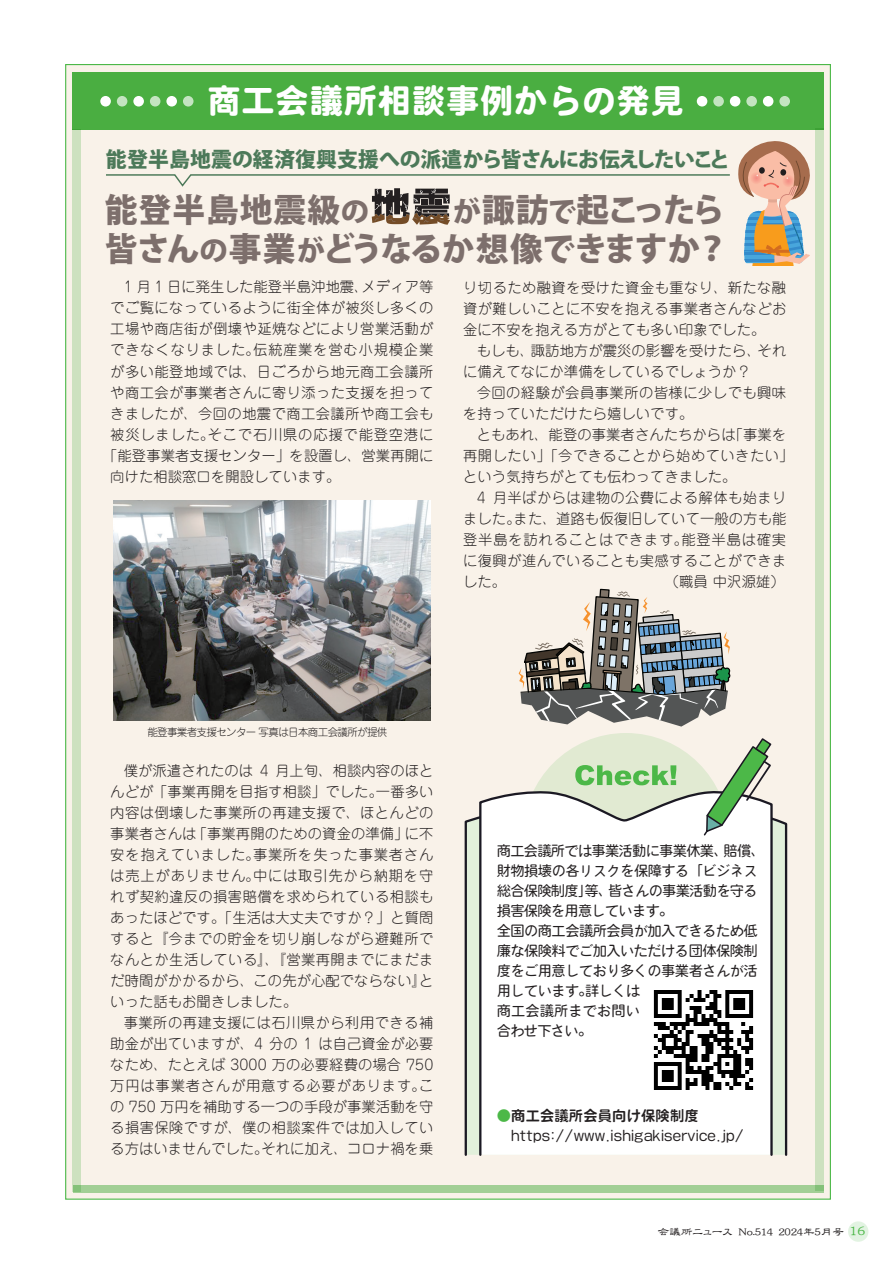
<style>
.page{position:relative;width:893px;height:1263px;background:#fff}
.page>*{position:absolute;margin:0;border:0;box-sizing:border-box;transform-origin:0 0}
.t1{font:800 32.7px/38.7px "Koz Go Pro";letter-spacing:-.02em;color:#7d6f6c}
.t2{font:32.55px "Heisei Maru Go Std W8";letter-spacing:.045em;color:#fff}
.t3{font:800 20.85px "Koz Go Pro";color:#4c7959}
.t4{font:300 14.25px/21px "Jun 101 Pro";letter-spacing:.03em;color:#231f20;text-align:justify}
.t5{font:300 14.25px/21px "Jun 101 Pro";letter-spacing:.01em;color:#231f20}
.t6{font:14.25px/20px "VDL V7 Maru Gothic Medium";letter-spacing:-.04em;color:#231f20}
.t7{font:300 14.25px "Jun 101 Pro";letter-spacing:.06em;color:#231f20}
.t8{font:14.25px "VDL V7 Maru Gothic Medium";letter-spacing:.015em;color:#231f20}
.t9{font:14.25px "VDL V7 Maru Gothic Bold";letter-spacing:.015em;color:#231f20}
.t10{font:12px "DF Kaku Tai Hi W4 WING RKSJ H";letter-spacing:-.025em;color:#231f20}
.t11{font:300 10.5px "Jun 101 Pro";letter-spacing:-.06em;color:#231f20}
.s1{font-size:28.35px}
.s2{color:#4cb848}
.s3{font-size:15px;color:#4cb848}
</style>
<div class="page">
<div style="left:848px;top:1221px;width:20px;height:21px;background:#e2f3e2;border-radius:50%"></div>
<div style="left:66px;top:64px;width:764px;height:1135px;background:#f9f2e9"></div>
<div style="left:815px;top:128px;width:9px;height:1062px;background:#cde1bf"></div>
<div style="left:72px;top:129px;width:9px;height:1063px;background:#cde1bf"></div>
<div style="left:72px;top:72px;width:751px;height:58px;background:#4aae41"></div>
<svg style="left:183px;top:96px;width:11px;height:11px"></svg>
<div style="left:166px;top:96px;width:11px;height:11px;background:#fff;border-radius:50%"></div>
<div style="left:150px;top:96px;width:10px;height:11px;background:#c4e4c1;border-radius:50%"></div>
<div style="left:133px;top:96px;width:11px;height:11px;background:#fff;border-radius:50%"></div>
<div style="left:117px;top:96px;width:10px;height:11px;background:#c4e4c1;border-radius:50%"></div>
<div style="left:100px;top:96px;width:11px;height:11px;background:#fff;border-radius:50%"></div>
<svg style="left:779px;top:96px;width:11px;height:11px"></svg>
<div style="left:763px;top:96px;width:10px;height:11px;background:#fff;border-radius:50%"></div>
<svg style="left:746px;top:96px;width:11px;height:11px"></svg>
<div style="left:730px;top:96px;width:10px;height:11px;background:#fff;border-radius:50%"></div>
<svg style="left:713px;top:96px;width:11px;height:11px"></svg>
<div style="left:697px;top:96px;width:10px;height:11px;background:#fff;border-radius:50%"></div>
<div style="left:73px;top:1185px;width:750px;height:8px;background:#a2cf95"></div>
<div style="left:523px;top:733px;width:206px;height:205px;background:#e1ead2;border-radius:50%"></div>
<svg style="left:464px;top:816px;width:324px;height:340px;fill:#e2f0db"></svg>
<div style="left:478px;top:788px;width:296px;height:368px;background:#fff"></div>
<svg style="left:702px;top:738px;width:71px;height:99px"></svg>
<img style="left:113px;top:501px;width:318px;height:220px">
<img style="left:647px;top:984px;width:110px;height:110px">
<svg style="left:575px;top:765px;width:101px;height:20px"></svg>
<svg style="left:519px;top:588px;width:212px;height:139px"></svg>
<svg style="left:106px;top:141px;width:704px;height:125px"></svg>
<h2 class="t2" style="left:208px;top:83px;width:477px">商工会議所相談事例からの発見</h2>
<h3 class="t3" style="left:106px;top:146px;width:625px">能登半島地震の経済復興支援への派遣から皆さんにお伝えしたいこと</h3>
<h1 class="t1" style="left:105px;top:193px;width:625px">能登半島地震級<span class="s1">の</span>　　 <span class="s1">が</span>諏訪<span class="s1">で</span>起こったら皆さん<span class="s1">の</span>事業<span class="s1">が</span>どうなるか想像できますか？</h1>
<p class="t5" style="left:124px;top:275px;width:311px">1 月 1 日に発生した能登半島沖地震、メディア等</p>
<p class="t4" style="left:110px;top:296px;width:325px">でご覧になっているように街全体が被災し多くの</p>
<p class="t4" style="left:110px;top:317px;width:325px">工場や商店街が倒壊や延焼などにより営業活動が</p>
<p class="t7" style="left:110px;top:339px;width:324px">できなくなりました。伝統産業を営む小規模企業</p>
<p class="t4" style="left:110px;top:359px;width:324px">が多い能登地域では、日ごろから地元商工会議所</p>
<p class="t4" style="left:110px;top:380px;width:325px">や商工会が事業者さんに寄り添った支援を担って</p>
<p class="t4" style="left:110px;top:401px;width:324px">きましたが、今回の地震で商工会議所や商工会も</p>
<p class="t7" style="left:110px;top:423px;width:324px">被災しました。そこで石川県の応援で能登空港に</p>
<p class="t5" style="left:103px;top:443px;width:332px">「能登事業者支援センター」を設置し、営業再開に</p>
<p class="t5" style="left:110px;top:464px;width:232px">向けた相談窓口を開設しています。</p>
<p class="t4" style="left:463px;top:275px;width:325px">り切るため融資を受けた資金も重なり、新たな融資が難しいことに不安を抱える事業者さんなどお金に不安を抱える方がとても多い印象でした。</p>
<p class="t5" style="left:463px;top:338px;width:325px;text-indent:13px">もしも、諏訪地方が震災の影響を受けたら、それに備えてなにか準備をしているでしょうか？</p>
<p class="t4" style="left:463px;top:380px;width:325px;text-indent:13px">今回の経験が会員事業所の皆様に少しでも興味を持っていただけたら嬉しいです。</p>
<p class="t5" style="left:463px;top:422px;width:332px;text-indent:13px">ともあれ、能登の事業者さんたちからは「事業を再開したい」「今できることから始めていきたい」という気持ちがとても伝わってきました。</p>
<p class="t4" style="left:463px;top:485px;width:325px;text-indent:13px">4 月半ばからは建物の公費による解体も始まりました。また、道路も仮復旧していて一般の方も能登半島を訪れることはできます。能登半島は確実に復興が進んでいることも実感することができま</p>
<p class="t11" style="left:147px;top:723px;width:242px">能登事業者支援センター 写真は日本商工会議所が提供</p>
<p class="t4" style="left:110px;top:758px;width:325px;text-indent:13px">僕が派遣されたのは 4 月上旬、相談内容のほとんどが「事業再開を目指す相談」でした。一番多い内容は倒壊した事業所の再建支援で、ほとんどの事業者さんは「事業再開のための資金の準備」に不安を抱えていました。事業所を失った事業者さんは売上がありません。中には取引先から納期を守れず契約違反の損害賠償を求められている相談もあったほどです。「生活は大丈夫ですか？」と質問すると『今までの貯金を切り崩しながら避難所でなんとか生活している』、『営業再開までにまだまだ時間がかかるから、この先が心配でならない』といった話もお聞きしました。</p>
<p class="t4" style="left:110px;top:1010px;width:325px;text-indent:13px">事業所の再建支援には石川県から利用できる補助金が出ていますが、4 分の 1 は自己資金が必要なため、たとえば 3000 万の必要経費の場合 750万円は事業者さんが用意する必要があります。この 750 万円を補助する一つの手段が事業活動を守る損害保険ですが、僕の相談案件では加入している方はいませんでした。それに加え、コロナ禍を乗</p>
<p class="t6" style="left:497px;top:840px;width:270px">商工会議所では事業活動に事業休業、賠償、財物損壊の各リスクを保障する「ビジネス総合保険制度」等、皆さんの事業活動を守る損害保険を用意しています。<br>全国の商工会議所会員が加入できるため低廉な保険料でご加入いただける団体保険制度をご用意しており多くの事業者さんが活用しています。詳しくは<br>商工会議所までお問い<br>合わせ下さい。</p>
<p class="t9" style="left:497px;top:1106px;width:203px"><span class="s2">●</span>商工会議所会員向け保険制度</p>
<p class="t8" style="left:497px;top:1126px;width:248px">　https://www.ishigakiservice.jp/</p>
<p class="t10" style="left:657px;top:1226px;width:209px">会議所ニュース　No.514　2024年5月号 <span class="s3">16</span></p>
</div>
